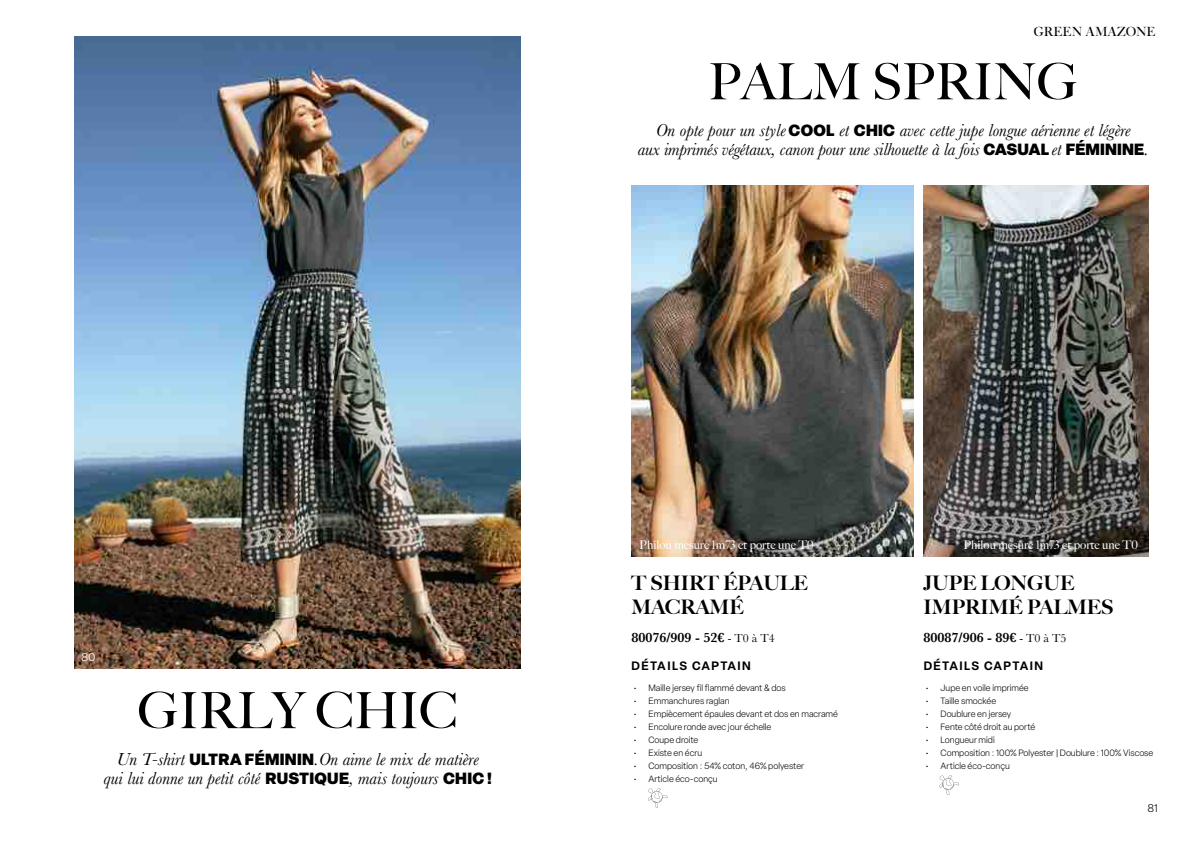
<style>
.page{position:relative;width:1191px;height:842px;background:#fff}
.page>*{position:absolute;margin:0;border:0;box-sizing:border-box;transform-origin:0 0}
.t1{font:500 50px "Big Caslon";color:#000}
.t2{font:900 20px/24px "Big Caslon FB";color:#000}
.t3{font:italic 18px/19px "Baskerville";color:#000;text-align:center}
.t4{font:600 14px "Baskerville";color:#000}
.t5{font:13px "Cradley Title Regular 2";color:#020203}
.t6{font:300 13px "Elza";color:#fff}
.t7{font:12px "Big Caslon FB";color:#fff}
.t8{font:600 12px "Elza";letter-spacing:.115em;color:#000}
.t9{font:300 11px "Elza";color:#000}
.t10{font:300 9px "Elza";color:#000}
.s1{font-family:"Elza";font-weight:900;font-style:normal;font-size:16px}
.s2{font-weight:400;font-size:12px}
</style>
<div class="page">
<img style="left:75px;top:36px;width:446px;height:632px">
<img style="left:631px;top:186px;width:282px;height:371px">
<img style="left:923px;top:186px;width:225px;height:371px">
<svg style="left:648px;top:788px;width:19px;height:20px"></svg>
<svg style="left:939px;top:775px;width:20px;height:20px"></svg>
<h3 class="t5" style="left:1033px;top:24px;width:123px">GREEN AMAZONE</h3>
<h1 class="t1" style="left:708px;top:53px;width:371px">PALM SPRING</h1>
<h3 class="t3" style="left:638px;top:121px;width:512px">On opte pour un style <span class="s1">COOL</span> et <span class="s1">CHIC</span> avec cette jupe longue aérienne et légère<br>aux imprimés végétaux, canon pour une silhouette à la fois <span class="s1">CASUAL</span> et <span class="s1">FÉMININE</span>.</h3>
<h3 class="t6" style="left:81px;top:648px;width:16px">80</h3>
<h1 class="t1" style="left:138px;top:681px;width:322px">GIRLY CHIC</h1>
<h3 class="t3" style="left:103px;top:749px;width:390px">Un T-shirt <span class="s1">ULTRA FÉMININ</span>.On aime le mix de matière<br>qui lui donne un petit côté <span class="s1">RUSTIQUE</span>, mais toujours <span class="s1">CHIC !</span></h3>
<h3 class="t7" style="left:639px;top:537px;width:176px">Philou mesure 1m73 et porte une T0</h3>
<h3 class="t7" style="left:963px;top:537px;width:176px">Philou mesure 1m73 et porte une T0</h3>
<h2 class="t2" style="left:631px;top:571px;width:178px">T SHIRT ÉPAULE<br>MACRAMÉ</h2>
<h2 class="t2" style="left:923px;top:571px;width:191px">JUPE LONGUE<br>IMPRIMÉ PALMES</h2>
<h3 class="t4" style="left:631px;top:630px;width:145px">80076/909 - 52€ <span class="s2">- T0 à T4</span></h3>
<h3 class="t4" style="left:923px;top:630px;width:144px">80087/906 - 89€ <span class="s2">- T0 à T5</span></h3>
<h3 class="t8" style="left:631px;top:658px;width:121px">DÉTAILS CAPTAIN</h3>
<p class="t10" style="left:633px;top:682px;width:154px">• Maille jersey fil flammé devant &amp; dos</p>
<p class="t10" style="left:633px;top:695px;width:98px">• Emmanchures raglan</p>
<p class="t10" style="left:633px;top:708px;width:206px">• Empiècement épaules devant et dos en macramé</p>
<p class="t10" style="left:633px;top:721px;width:140px">• Encolure ronde avec jour échelle</p>
<p class="t10" style="left:633px;top:734px;width:67px">• Coupe droite</p>
<p class="t10" style="left:633px;top:747px;width:70px">• Existe en écru</p>
<p class="t10" style="left:633px;top:760px;width:172px">• Composition : 54% coton, 46% polyester</p>
<p class="t10" style="left:633px;top:773px;width:86px">• Article éco-conçu</p>
<h3 class="t8" style="left:923px;top:658px;width:121px">DÉTAILS CAPTAIN</h3>
<p class="t10" style="left:925px;top:682px;width:105px">• Jupe en voile imprimée</p>
<p class="t10" style="left:925px;top:695px;width:72px">• Taille smockée</p>
<p class="t10" style="left:925px;top:708px;width:87px">• Doublure en jersey</p>
<p class="t10" style="left:925px;top:721px;width:111px">• Fente côté droit au porté</p>
<p class="t10" style="left:925px;top:734px;width:71px">• Longueur midi</p>
<p class="t10" style="left:925px;top:747px;width:229px">• Composition : 100% Polyester | Doublure : 100% Viscose</p>
<p class="t10" style="left:925px;top:760px;width:86px">• Article éco-conçu</p>
<p class="t9" style="left:1147px;top:800px;width:12px">81</p>
</div>
